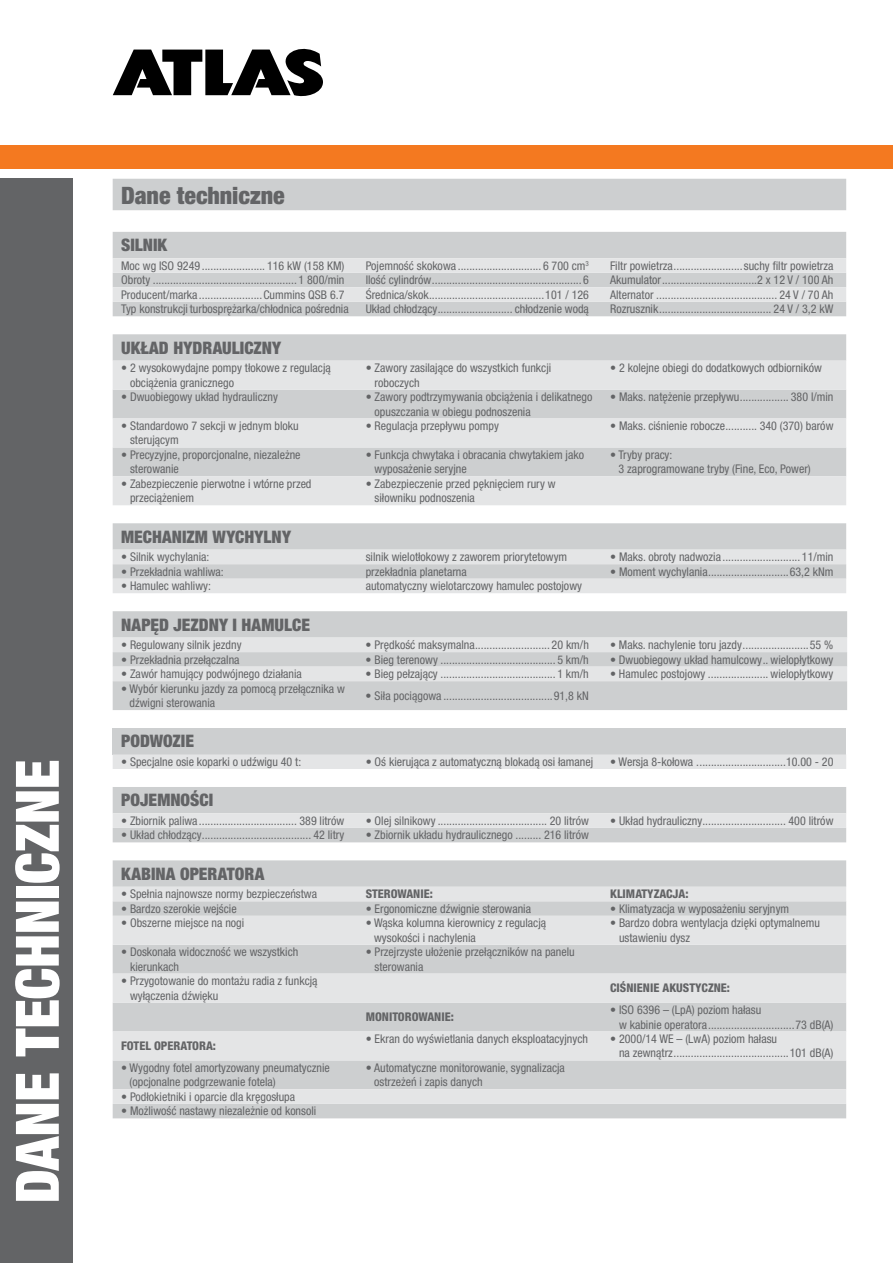
<style>
.page{position:relative;width:893px;height:1263px;background:#fff}
.page>*{position:absolute;margin:0;border:0;box-sizing:border-box;transform-origin:0 0}
.t1{font:900 condensed 60px "Helvetica Neue LT Pro";letter-spacing:-.01em;color:#fff}
.t2{font:900 condensed 24px "Helvetica Neue LT Pro";letter-spacing:-.005em;color:#636466}
.t3{font:900 condensed 17.25px "Helvetica Neue LT Pro";color:#636466}
.t4{font:condensed 12px/14.4px "Helvetica Neue LT Pro";color:#636466}
.t5{font:800 condensed 12px "Helvetica Neue LT Pro";color:#636466}
</style>
<div class="page">
<svg style="left:113px;top:48px;width:210px;height:49px"></svg>
<div style="left:0;top:145px;width:893px;height:24px;background:#f47920"></div>
<div style="left:0;top:179px;width:72px;height:1084px;background:#636466"></div>
<div style="left:113px;top:179px;width:733px;height:31px;background:#cdcfd0"></div>
<div style="left:113px;top:232px;width:733px;height:84px;background:#cdcfd0"></div>
<svg style="left:113px;top:258px;width:733px;height:44px;background:#dcdedf"></svg>
<svg style="left:113px;top:334px;width:733px;height:27px;background:#ced0d1"></svg>
<svg style="left:113px;top:361px;width:733px;height:144px;background:#dbdcdd"></svg>
<svg style="left:113px;top:523px;width:733px;height:70px;background:#d7d8d9"></svg>
<div style="left:113px;top:611px;width:734px;height:99px;background:#cdcfd0"></div>
<svg style="left:113px;top:638px;width:734px;height:43px;background:#dcddde"></svg>
<div style="left:113px;top:728px;width:733px;height:26px;background:#cdcfd0"></div>
<div style="left:113px;top:754px;width:733px;height:15px;background:#e4e5e6"></div>
<svg style="left:113px;top:787px;width:733px;height:55px;background:#d3d5d6"></svg>
<div style="left:113px;top:860px;width:733px;height:258px;background:#cdcfd0"></div>
<svg style="left:113px;top:887px;width:733px;height:217px;background:#d9dbdc"></svg>
<h1 class="t1" style="left:0;top:1203px;width:445px;rotate:-90deg">DANE TECHNICZNE</h1>
<h2 class="t2" style="left:121px;top:181px;width:165px">Dane techniczne</h2>
<h3 class="t3" style="left:121px;top:234px;width:48px">SILNIK</h3>
<p class="t4" style="left:121px;top:258px;width:225px">Moc wg ISO 9249 ...................... 116 kW (158 KM)</p>
<p class="t4" style="left:366px;top:258px;width:225px">Pojemność skokowa ............................. 6 700 cm<sup>3</sup></p>
<p class="t4" style="left:610px;top:258px;width:225px">Filtr powietrza........................suchy filtr powietrza</p>
<p class="t4" style="left:121px;top:273px;width:225px">Obroty .................................................. 1 800/min</p>
<p class="t4" style="left:366px;top:273px;width:225px">Ilość cylindrów....................................................6</p>
<p class="t4" style="left:610px;top:273px;width:225px">Akumulator.................................2 x 12 V / 100 Ah</p>
<p class="t4" style="left:121px;top:287px;width:225px">Producent/marka ......................Cummins QSB 6.7</p>
<p class="t4" style="left:366px;top:287px;width:225px">Średnica/skok........................................101 / 126</p>
<p class="t4" style="left:610px;top:287px;width:225px">Alternator .......................................... 24 V / 70 Ah</p>
<p class="t4" style="left:121px;top:302px;width:229px">Typ konstrukcji turbosprężarka/chłodnica pośrednia</p>
<p class="t4" style="left:366px;top:302px;width:225px">Układ chłodzący.......................... chłodzenie wodą</p>
<p class="t4" style="left:610px;top:302px;width:225px">Rozrusznik....................................... 24 V / 3,2 kW</p>
<h3 class="t3" style="left:121px;top:337px;width:162px">UKŁAD HYDRAULICZNY</h3>
<p class="t4" style="left:130px;top:361px;width:202px;text-indent:-9px">• 2 wysokowydajne pompy tłokowe z regulacją obciążenia granicznego</p>
<p class="t4" style="left:375px;top:361px;width:178px;text-indent:-9px">• Zawory zasilające do wszystkich funkcji roboczych</p>
<p class="t4" style="left:610px;top:361px;width:213px">• 2 kolejne obiegi do dodatkowych odbiorników</p>
<p class="t4" style="left:121px;top:390px;width:158px">• Dwuobiegowy układ hydrauliczny</p>
<p class="t4" style="left:375px;top:390px;width:219px;text-indent:-9px">• Zawory podtrzymywania obciążenia i delikatnego opuszczania w obiegu podnoszenia</p>
<p class="t4" style="left:610px;top:390px;width:225px">• Maks. natężenie przepływu................. 380 l/min</p>
<p class="t4" style="left:130px;top:418px;width:170px;text-indent:-9px">• Standardowo 7 sekcji w jednym bloku sterującym</p>
<p class="t4" style="left:366px;top:418px;width:135px">• Regulacja przepływu pompy</p>
<p class="t4" style="left:610px;top:418px;width:225px">• Maks. ciśnienie robocze........... 340 (370) barów</p>
<p class="t4" style="left:130px;top:447px;width:172px;text-indent:-9px">• Precyzyjne, proporcjonalne, niezależne sterowanie</p>
<p class="t4" style="left:375px;top:447px;width:211px;text-indent:-9px">• Funkcja chwytaka i obracania chwytakiem jako wyposażenie seryjne</p>
<p class="t4" style="left:619px;top:447px;width:194px;text-indent:-8px">• Tryby pracy:<br>3 zaprogramowane tryby (Fine, Eco, Power)</p>
<p class="t4" style="left:130px;top:476px;width:183px;text-indent:-9px">• Zabezpieczenie pierwotne i wtórne przed przeciążeniem</p>
<p class="t4" style="left:375px;top:476px;width:183px;text-indent:-9px">• Zabezpieczenie przed pęknięciem rury w siłowniku podnoszenia</p>
<h3 class="t3" style="left:121px;top:526px;width:171px">MECHANIZM WYCHYLNY</h3>
<p class="t4" style="left:121px;top:550px;width:90px">• Silnik wychylania:</p>
<p class="t4" style="left:366px;top:550px;width:203px">silnik wielotłokowy z zaworem priorytetowym</p>
<p class="t4" style="left:610px;top:550px;width:225px">• Maks. obroty nadwozia ........................... 11/min</p>
<p class="t4" style="left:121px;top:564px;width:104px">• Przekładnia wahliwa:</p>
<p class="t4" style="left:366px;top:564px;width:103px">przekładnia planetarna</p>
<p class="t4" style="left:610px;top:564px;width:225px">• Moment wychylania............................63,2 kNm</p>
<p class="t4" style="left:121px;top:579px;width:91px">• Hamulec wahliwy:</p>
<p class="t4" style="left:366px;top:579px;width:218px">automatyczny wielotarczowy hamulec postojowy</p>
<h3 class="t3" style="left:121px;top:614px;width:190px">NAPĘD JEZDNY I HAMULCE</h3>
<p class="t4" style="left:121px;top:638px;width:122px">• Regulowany silnik jezdny</p>
<p class="t4" style="left:366px;top:638px;width:225px">• Prędkość maksymalna.......................... 20 km/h</p>
<p class="t4" style="left:610px;top:638px;width:225px">• Maks. nachylenie toru jazdy.......................55 %</p>
<p class="t4" style="left:121px;top:652px;width:120px">• Przekładnia przełączalna</p>
<p class="t4" style="left:366px;top:652px;width:225px">• Bieg terenowy ........................................ 5 km/h</p>
<p class="t4" style="left:610px;top:652px;width:225px">• Dwuobiegowy układ hamulcowy.. wielopłytkowy</p>
<p class="t4" style="left:121px;top:667px;width:182px">• Zawór hamujący podwójnego działania</p>
<p class="t4" style="left:366px;top:667px;width:225px">• Bieg pełzający ........................................ 1 km/h</p>
<p class="t4" style="left:610px;top:667px;width:225px">• Hamulec postojowy ..................... wielopłytkowy</p>
<p class="t4" style="left:130px;top:681px;width:217px;text-indent:-8px">• Wybór kierunku jazdy za pomocą przełącznika w dźwigni sterowania</p>
<p class="t4" style="left:366px;top:688px;width:225px">• Siła pociągowa ......................................91,8 kN</p>
<h3 class="t3" style="left:121px;top:731px;width:74px">PODWOZIE</h3>
<p class="t4" style="left:121px;top:754px;width:182px">• Specjalne osie koparki o udźwigu 40 t:</p>
<p class="t4" style="left:366px;top:754px;width:229px">• Oś kierująca z automatyczną blokadą osi łamanej</p>
<p class="t4" style="left:610px;top:754px;width:225px">• Wersja 8-kołowa ...............................10.00 - 20</p>
<h3 class="t3" style="left:121px;top:789px;width:94px">POJEMNOŚCI</h3>
<p class="t4" style="left:121px;top:813px;width:225px">• Zbiornik paliwa .................................. 389 litrów</p>
<p class="t4" style="left:366px;top:813px;width:225px">• Olej silnikowy ...................................... 20 litrów</p>
<p class="t4" style="left:610px;top:813px;width:225px">• Układ hydrauliczny............................. 400 litrów</p>
<p class="t4" style="left:121px;top:828px;width:225px">• Układ chłodzący...................................... 42 litry</p>
<p class="t4" style="left:366px;top:828px;width:225px">• Zbiornik układu hydraulicznego ......... 216 litrów</p>
<h3 class="t3" style="left:121px;top:863px;width:145px">KABINA OPERATORA</h3>
<p class="t4" style="left:121px;top:887px;width:197px">• Spełnia najnowsze normy bezpieczeństwa</p>
<p class="t5" style="left:366px;top:886px;width:69px">STEROWANIE:</p>
<p class="t5" style="left:610px;top:886px;width:80px">KLIMATYZACJA:</p>
<p class="t4" style="left:121px;top:901px;width:117px">• Bardzo szerokie wejście</p>
<p class="t4" style="left:366px;top:901px;width:167px">• Ergonomiczne dźwignie sterowania</p>
<p class="t4" style="left:610px;top:901px;width:180px">• Klimatyzacja w wyposażeniu seryjnym</p>
<p class="t4" style="left:121px;top:916px;width:125px">• Obszerne miejsce na nogi</p>
<p class="t4" style="left:374px;top:916px;width:173px;text-indent:-8px">• Wąska kolumna kierownicy z regulacją wysokości i nachylenia</p>
<p class="t4" style="left:619px;top:916px;width:202px;text-indent:-9px">• Bardzo dobra wentylacja dzięki optymalnemu ustawieniu dysz</p>
<p class="t4" style="left:130px;top:945px;width:170px;text-indent:-9px">• Doskonała widoczność we wszystkich kierunkach</p>
<p class="t4" style="left:375px;top:945px;width:202px;text-indent:-9px">• Przejrzyste ułożenie przełączników na panelu sterowania</p>
<p class="t4" style="left:130px;top:974px;width:189px;text-indent:-9px">• Przygotowanie do montażu radia z funkcją wyłączenia dźwięku</p>
<p class="t5" style="left:610px;top:981px;width:121px">CIŚNIENIE AKUSTYCZNE:</p>
<p class="t5" style="left:366px;top:1009px;width:90px">MONITOROWANIE:</p>
<p class="t4" style="left:619px;top:1002px;width:216px;text-indent:-9px">• ISO 6396 – (LpA) poziom hałasu<br>w kabinie operatora..............................73 dB(A)</p>
<p class="t5" style="left:121px;top:1038px;width:13px">FOTEL</p>
<p class="t5" style="left:154px;top:1038px;width:21px">OPERATORA</p>
<p class="t5" style="left:213px;top:1038px;width:5px">:</p>
<p class="t4" style="left:366px;top:1031px;width:224px">• Ekran do wyświetlania danych eksploatacyjnych</p>
<p class="t4" style="left:619px;top:1031px;width:216px;text-indent:-9px">• 2000/14 WE – (LwA) poziom hałasu<br>na zewnątrz........................................101 dB(A)</p>
<p class="t4" style="left:130px;top:1060px;width:202px;text-indent:-8px">• Wygodny fotel amortyzowany pneumatycznie (opcjonalne podgrzewanie fotela)</p>
<p class="t4" style="left:374px;top:1060px;width:192px;text-indent:-8px">• Automatyczne monitorowanie, sygnalizacja ostrzeżeń i zapis danych</p>
<p class="t4" style="left:121px;top:1089px;width:175px">• Podłokietniki i oparcie dla kręgosłupa</p>
<p class="t4" style="left:121px;top:1104px;width:197px">• Możliwość nastawy niezależnie od konsoli</p>
</div>
